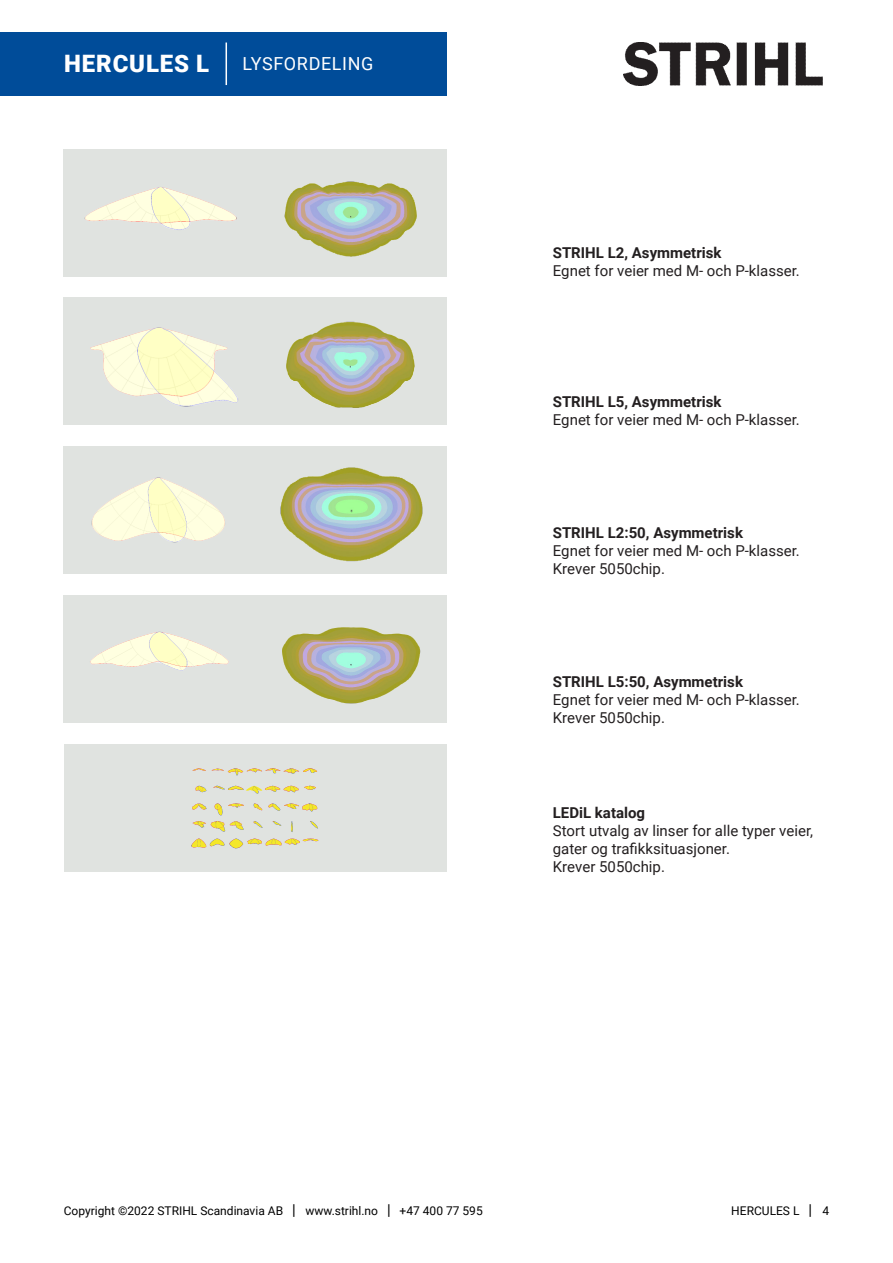
<style>
.page{position:relative;width:893px;height:1263px;background:#fff}
.page>*{position:absolute;margin:0;border:0;box-sizing:border-box;transform-origin:0 0}
.t1{font:900 24px "Roboto";letter-spacing:.035em;color:#fff}
.t2{font:18px "Roboto";letter-spacing:.035em;color:#fff}
.t3{font:15px/18px "Roboto";color:#231f20}
.t4{font:700 15px "Roboto";color:#231f20}
.t5{font:12px "Roboto";color:#000001}
.s1{font-size:15px}
</style>
<div class="page">
<div style="left:0;top:32px;width:446px;height:64px;background:#004c99"></div>
<hr style="left:226px;top:43px;width:1px;height:42px;background:#fff">
<img style="left:624px;top:43px;width:198px;height:42px">
<div style="left:255px;top:595px;width:191px;height:128px;background:#e0e3e0"></div>
<img style="left:282px;top:627px;width:139px;height:77px">
<div style="left:64px;top:595px;width:191px;height:128px;background:#e0e3e0"></div>
<img style="left:90px;top:631px;width:139px;height:40px">
<div style="left:255px;top:446px;width:191px;height:128px;background:#e0e3e0"></div>
<img style="left:280px;top:467px;width:143px;height:95px">
<div style="left:64px;top:446px;width:191px;height:128px;background:#e0e3e0"></div>
<img style="left:91px;top:477px;width:134px;height:66px">
<div style="left:255px;top:298px;width:191px;height:127px;background:#e0e3e0"></div>
<img style="left:286px;top:321px;width:129px;height:87px">
<div style="left:64px;top:298px;width:191px;height:127px;background:#e0e3e0"></div>
<img style="left:90px;top:327px;width:148px;height:80px">
<div style="left:255px;top:149px;width:191px;height:127px;background:#e0e3e0"></div>
<img style="left:284px;top:181px;width:133px;height:76px">
<div style="left:64px;top:149px;width:191px;height:127px;background:#e0e3e0"></div>
<img style="left:84px;top:187px;width:153px;height:43px">
<div style="left:64px;top:744px;width:382px;height:128px;background:#e0e3e0"></div>
<img style="left:191px;top:768px;width:128px;height:81px">
<h1 class="t1" style="left:64px;top:47px;width:146px">HERCULES L</h1>
<p class="t2" style="left:243px;top:51px;width:132px">LYSFORDELING</p>
<p class="t4" style="left:553px;top:243px;width:170px">STRIHL L2, Asymmetrisk</p>
<p class="t3" style="left:553px;top:261px;width:249px">Egnet for veier med M- och P-klasser.</p>
<p class="t4" style="left:553px;top:391px;width:170px">STRIHL L5, Asymmetrisk</p>
<p class="t3" style="left:553px;top:410px;width:249px">Egnet for veier med M- och P-klasser.</p>
<p class="t4" style="left:553px;top:522px;width:192px">STRIHL L2:50, Asymmetrisk</p>
<p class="t3" style="left:553px;top:541px;width:249px">Egnet for veier med M- och P-klasser.<br>Krever 5050chip.</p>
<p class="t4" style="left:553px;top:671px;width:192px">STRIHL L5:50, Asymmetrisk</p>
<p class="t3" style="left:553px;top:690px;width:249px">Egnet for veier med M- och P-klasser.<br>Krever 5050chip.</p>
<p class="t4" style="left:553px;top:802px;width:94px">LEDiL katalog</p>
<p class="t3" style="left:553px;top:821px;width:262px">Stort utvalg av linser for alle typer veier, gater og trafikksituasjoner.<br>Krever 5050chip.</p>
<p class="t5" style="left:64px;top:1202px;width:420px">Copyright ©2022 STRIHL Scandinavia AB <span class="s1">|</span> www.strihl.no <span class="s1">|</span> +47 400 77 595</p>
<p class="t5" style="left:731px;top:1202px;width:99px">HERCULES L <span class="s1">|</span> 4</p>
</div>
